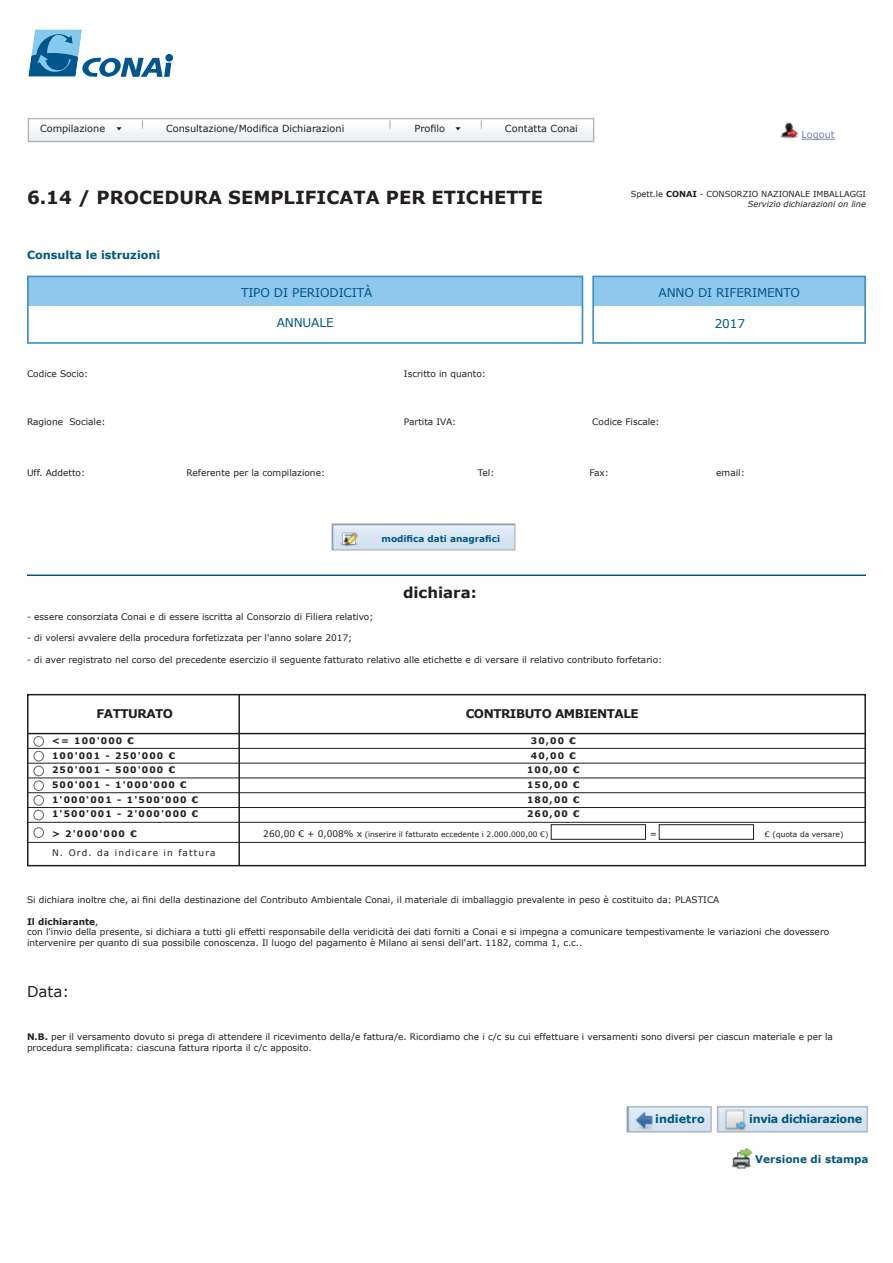
<style>
.page{position:relative;width:893px;height:1263px;background:#fff}
.page>*{position:absolute;margin:0;border:0;box-sizing:border-box;transform-origin:0 0}
.t1{font:700 18px "Verdana";color:#231f20}
.t2{font:700 15px "Verdana";color:#231f20}
.t3{font:15px "Verdana";color:#231f20}
.t4{font:12px "Verdana";letter-spacing:-.01em;color:#005781}
.t5{font:700 12px "Verdana";letter-spacing:-.04em;color:#231f20}
.t6{font:700 11.25px "Verdana";color:#005781}
.t7{font:700 11.25px "Verdana";letter-spacing:-.03em;color:#005781}
.t8{font:700 10.5px "Verdana";color:#005781}
.t9{font:9.75px "Verdana";color:#231f20}
.t10{font:9.75px "Verdana";color:#7c7dbc}
.t11{font:9px/10.8px "Verdana";color:#231f20}
.t12{font:700 9px/14.5px "Verdana";letter-spacing:.125em;color:#231f20}
.t13{font:9px "Verdana";letter-spacing:.125em;color:#231f20}
.t14{font:700 9px "Verdana";color:#005781}
.t15{font:8.25px/9.9px "Verdana";color:#231f20;text-align:right}
.t16{font:7.5px "Verdana";color:#231f20}
.s1{font-weight:700}
.s2{font-style:italic}
.s3{font-size:9px}
</style>
<div class="page">
<img style="left:332px;top:524px;width:184px;height:26px">
<hr style="left:27px;top:574px;width:839px;height:2px;background:#005781">
<div style="left:27px;top:694px;width:839px;height:172px;border:2px solid #231f20"></div>
<hr style="left:28px;top:733px;width:837px;height:1px;background:#231f20">
<hr style="left:28px;top:748px;width:837px;height:1px;background:#231f20">
<hr style="left:28px;top:763px;width:837px;height:1px;background:#231f20">
<hr style="left:28px;top:778px;width:837px;height:1px;background:#231f20">
<hr style="left:28px;top:822px;width:837px;height:1px;background:#231f20">
<hr style="left:28px;top:792px;width:837px;height:1px;background:#231f20">
<hr style="left:28px;top:842px;width:837px;height:1px;background:#231f20">
<hr style="left:28px;top:807px;width:837px;height:1px;background:#231f20">
<hr style="left:238px;top:694px;width:2px;height:171px;background:#231f20">
<img style="left:731px;top:1148px;width:22px;height:21px">
<img style="left:626px;top:1106px;width:242px;height:27px">
<div style="left:551px;top:824px;width:95px;height:15px;border:1px solid #231f20"></div>
<div style="left:659px;top:824px;width:95px;height:15px;border:1px solid #231f20"></div>
<img style="left:781px;top:122px;width:17px;height:17px">
<img style="left:27px;top:117px;width:568px;height:25px">
<hr style="left:801px;top:139px;width:34px;height:1px;background:#7c7dbc">
<svg style="left:28px;top:29px;width:143px;height:48px"></svg>
<svg style="left:116px;top:127px;width:6px;height:3px"></svg>
<svg style="left:455px;top:127px;width:6px;height:3px"></svg>
<div style="left:28px;top:277px;width:553px;height:29px;background:#90c7ec"></div>
<div style="left:593px;top:277px;width:272px;height:29px;background:#90c7ec"></div>
<div style="left:27px;top:276px;width:556px;height:68px;border:2px solid #4494c2"></div>
<div style="left:592px;top:276px;width:274px;height:68px;border:2px solid #4494c2"></div>
<div style="left:34px;top:736px;width:10px;height:10px;border:1px solid #636366;border-radius:50%"></div>
<div style="left:34px;top:751px;width:10px;height:10px;border:1px solid #636366;border-radius:50%"></div>
<div style="left:34px;top:766px;width:10px;height:10px;border:1px solid #636366;border-radius:50%"></div>
<div style="left:34px;top:780px;width:10px;height:11px;border:1px solid #636366;border-radius:50%"></div>
<div style="left:34px;top:795px;width:10px;height:10px;border:1px solid #636366;border-radius:50%"></div>
<div style="left:34px;top:810px;width:10px;height:10px;border:1px solid #636366;border-radius:50%"></div>
<div style="left:34px;top:827px;width:10px;height:11px;border:1px solid #636366;border-radius:50%"></div>
<p class="t9" style="left:40px;top:123px;width:67px">Compilazione</p>
<p class="t9" style="left:166px;top:123px;width:180px">Consultazione/Modifica Dichiarazioni</p>
<p class="t9" style="left:414px;top:123px;width:32px">Profilo</p>
<p class="t9" style="left:505px;top:123px;width:74px">Contatta Conai</p>
<h1 class="t1" style="left:27px;top:186px;width:518px">6.14 / PROCEDURA SEMPLIFICATA PER ETICHETTE</h1>
<p class="t6" style="left:27px;top:248px;width:135px">Consulta le istruzioni</p>
<p class="t11" style="left:27px;top:369px;width:63px">Codice Socio:</p>
<h3 class="t4" style="left:241px;top:285px;width:133px">TIPO DI PERIODICITÀ</h3>
<h3 class="t4" style="left:277px;top:315px;width:58px">ANNUALE</h3>
<p class="t11" style="left:404px;top:369px;width:84px">Iscritto in quanto:</p>
<p class="t10" style="left:801px;top:129px;width:35px">Logout</p>
<p class="t15" style="left:631px;top:189px;width:237px">Spett.le <span class="s1">CONAI</span> - CONSORZIO NAZIONALE IMBALLAGGI<br><span class="s2">Servizio dichiarazioni on line</span></p>
<h3 class="t4" style="left:658px;top:285px;width:143px">ANNO DI RIFERIMENTO</h3>
<h3 class="t4" style="left:715px;top:316px;width:32px">2017</h3>
<p class="t11" style="left:27px;top:417px;width:80px">Ragione Sociale:</p>
<p class="t11" style="left:404px;top:417px;width:54px">Partita IVA:</p>
<p class="t11" style="left:592px;top:417px;width:69px">Codice Fiscale:</p>
<p class="t11" style="left:27px;top:467px;width:60px">Uff. Addetto:</p>
<p class="t11" style="left:186px;top:467px;width:140px">Referente per la compilazione:</p>
<p class="t11" style="left:716px;top:467px;width:30px">email:</p>
<p class="t11" style="left:478px;top:467px;width:18px">Tel:</p>
<p class="t11" style="left:589px;top:467px;width:21px">Fax:</p>
<p class="t14" style="left:382px;top:533px;width:120px">modifica dati anagrafici</p>
<h2 class="t2" style="left:403px;top:583px;width:75px">dichiara:</h2>
<p class="t11" style="left:27px;top:611px;width:348px">- essere consorziata Conai e di essere iscritta al Consorzio di Filiera relativo;</p>
<p class="t11" style="left:27px;top:633px;width:327px">- di volersi avvalere della procedura forfetizzata per l'anno solare 2017;</p>
<p class="t11" style="left:27px;top:654px;width:637px">- di aver registrato nel corso del precedente esercizio il seguente fatturato relativo alle etichette e di versare il relativo contributo forfetario:</p>
<h3 class="t5" style="left:97px;top:706px;width:78px">FATTURATO</h3>
<h3 class="t5" style="left:466px;top:706px;width:175px">CONTRIBUTO AMBIENTALE</h3>
<p class="t12" style="left:52px;top:734px;width:148px">&lt;= 100'000 €<br>100'001 - 250'000 €<br>250'001 - 500'000 €<br>500'001 - 1'000'000 €<br>1'000'001 - 1'500'000 €<br>1'500'001 - 2'000'000 €</p>
<p class="t12" style="left:52px;top:826px;width:86px">&gt; 2'000'000 €</p>
<p class="t13" style="left:52px;top:847px;width:165px">N. Ord. da indicare in fattura</p>
<p class="t12" style="left:527px;top:734px;width:54px;text-align:center">30,00 €<br>40,00 €<br>100,00 €<br>150,00 €<br>180,00 €<br>260,00 €</p>
<p class="t16" style="left:263px;top:829px;width:287px"><span class="s3">260,00 € + 0,008% x</span> (inserire il fatturato eccedente i 2.000.000,00 €)</p>
<p class="t11" style="left:650px;top:828px;width:9px">=</p>
<p class="t16" style="left:765px;top:829px;width:80px">€ (quota da versare)</p>
<p class="t11" style="left:27px;top:894px;width:694px">Si dichiara inoltre che, ai fini della destinazione del Contributo Ambientale Conai, il materiale di imballaggio prevalente in peso è costituito da: PLASTICA</p>
<p class="t11" style="left:27px;top:916px;width:804px"><span class="s1">Il dichiarante</span>,<br>con l'invio della presente, si dichiara a tutti gli effetti responsabile della veridicità dei dati forniti a Conai e si impegna a comunicare tempestivamente le variazioni che dovessero intervenire per quanto di sua possibile conoscenza. Il luogo del pagamento è Milano ai sensi dell'art. 1182, comma 1, c.c..</p>
<h2 class="t3" style="left:27px;top:981px;width:44px">Data:</h2>
<p class="t11" style="left:27px;top:1031px;width:807px"><span class="s1">N.B.</span> per il versamento dovuto si prega di attendere il ricevimento della/e fattura/e. Ricordiamo che i c/c su cui effettuare i versamenti sono diversi per ciascun materiale e per la procedura semplificata: ciascuna fattura riporta il c/c apposito.</p>
<p class="t6" style="left:655px;top:1112px;width:51px">indietro</p>
<p class="t7" style="left:749px;top:1112px;width:114px">invia dichiarazione</p>
<p class="t8" style="left:755px;top:1152px;width:115px">Versione di stampa</p>
</div>
